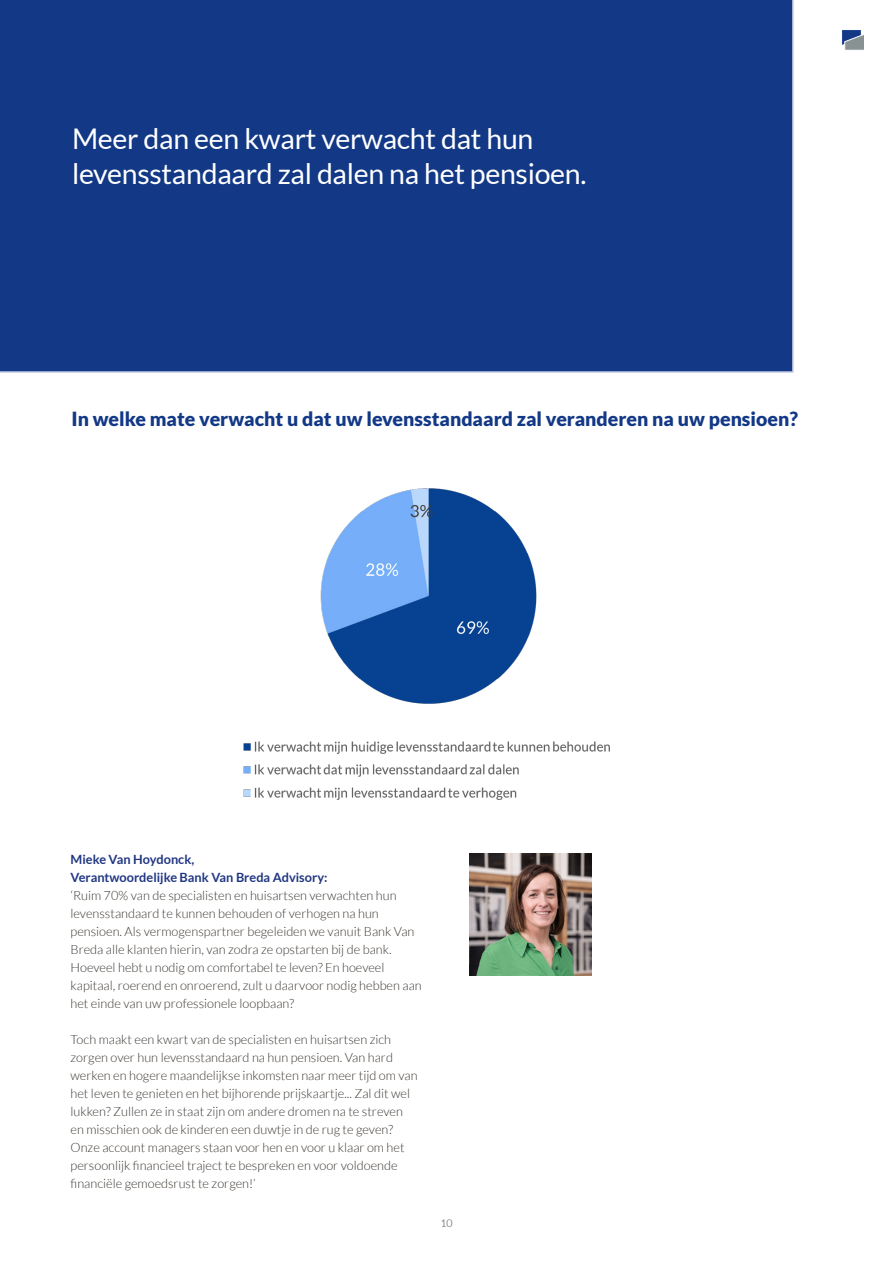
<style>
.page{position:relative;width:893px;height:1263px;background:#fff}
.page>*{position:absolute;margin:0;border:0;box-sizing:border-box;transform-origin:0 0}
.t1{font:28.5px/34.5px "Lato";letter-spacing:-.01em;color:#fff}
.t2{font:900 19.5px "Lato";color:#123886}
.t3{font:300 12.75px/18px "Lato";color:#3c3731}
.t4{font:700 12.75px/18px "Lato";color:#203682}
.t5{font:300 10.5px "Lato";color:#3c3831}
</style>
<div class="page">
<svg style="left:842px;top:30px;width:22px;height:20px"></svg>
<img style="left:243px;top:488px;width:367px;height:312px">
<div style="left:0;top:0;width:794px;height:373px;background:#123886"></div>
<img style="left:469px;top:854px;width:122px;height:122px">
<h1 class="t1" style="left:72px;top:122px;width:516px">Meer dan een kwart verwacht dat hun levensstandaard zal dalen na het pensioen.</h1>
<h2 class="t2" style="left:71px;top:407px;width:728px">In welke mate verwacht u dat uw levensstandaard zal veranderen na uw pensioen?</h2>
<p class="t4" style="left:71px;top:850px;width:258px">Mieke Van Hoydonck,<br>Verantwoordelijke Bank Van Breda Advisory:</p>
<p class="t3" style="left:71px;top:886px;width:353px">‘Ruim 70% van de specialisten en huisartsen verwachten hun levensstandaard te kunnen behouden of verhogen na hun pensioen. Als vermogenspartner begeleiden we vanuit Bank Van Breda alle klanten hierin, van zodra ze opstarten bij de bank.<br>Hoeveel hebt u nodig om comfortabel te leven? En hoeveel kapitaal, roerend en onroerend, zult u daarvoor nodig hebben aan het einde van uw professionele loopbaan?</p>
<p class="t3" style="left:71px;top:1030px;width:349px">Toch maakt een kwart van de specialisten en huisartsen zich zorgen over hun levensstandaard na hun pensioen. Van hard werken en hogere maandelijkse inkomsten naar meer tijd om van het leven te genieten en het bijhorende prijskaartje... Zal dit wel lukken? Zullen ze in staat zijn om andere dromen na te streven en misschien ook de kinderen een duwtje in de rug te geven?<br>Onze account managers staan voor hen en voor u klaar om het persoonlijk financieel traject te bespreken en voor voldoende financiële gemoedsrust te zorgen!’</p>
<p class="t5" style="left:440px;top:1217px;width:14px">10</p>
</div>
